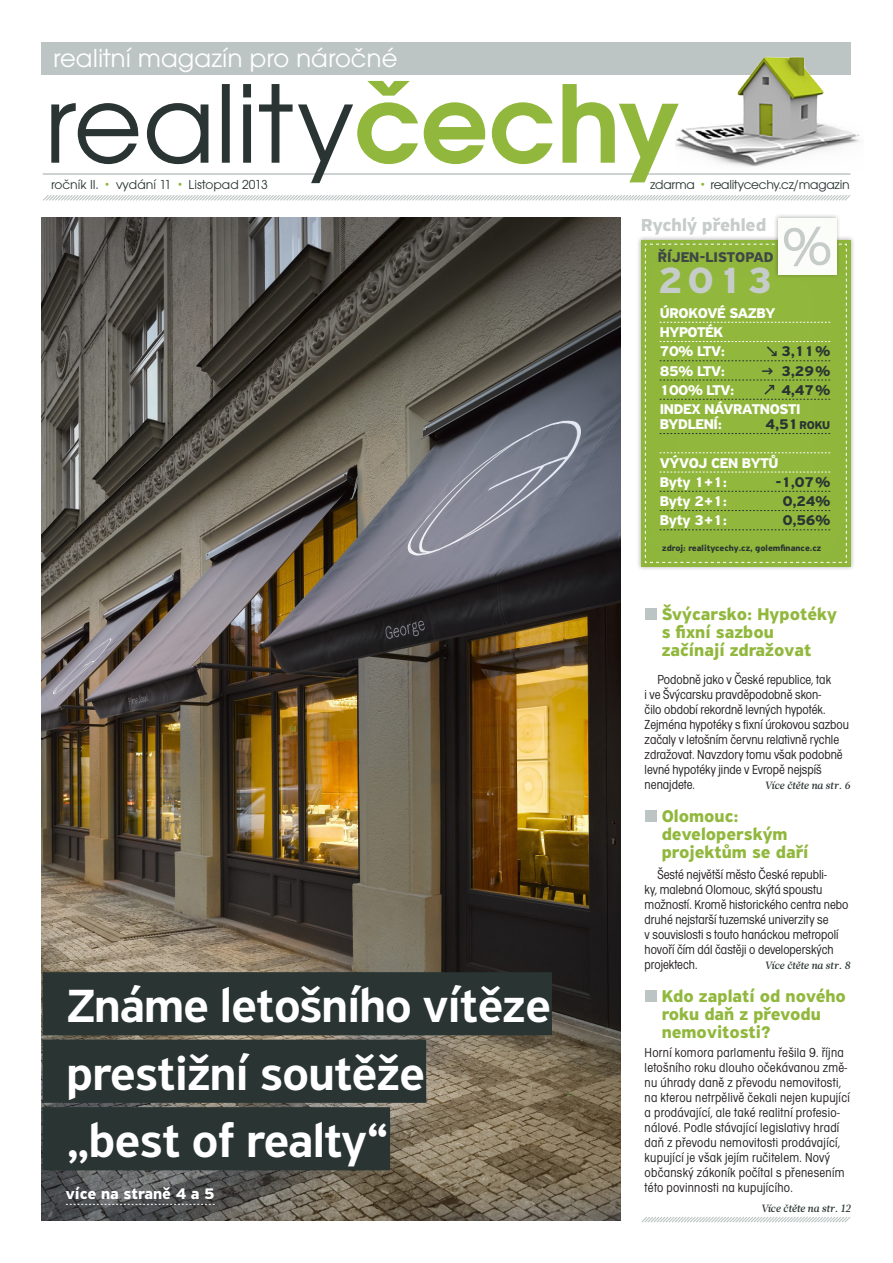
<style>
.page{position:relative;width:893px;height:1263px;background:#fff}
.page>*{position:absolute;margin:0;border:0;box-sizing:border-box;transform-origin:0 0}
.t1{font:500 49.5px/67.5px "PF Highway Sans Pro";letter-spacing:-.02em;color:#fff}
.t2{font:700 38.7px "PF Highway Sans Pro";color:#c6ccca}
.t3{font:27px "Avant Gar Got Itc TOT Boo";color:#fff}
.t4{font:700 18.45px "PF Highway Sans Pro";color:#c6ccca}
.t5{font:700 18px/18px "PF Highway Sans Pro";color:#91b83d}
.t6{font:700 16.35px "PF Highway Sans Pro";color:#fff}
.t7{font:700 15px/15px "PF Highway Sans Pro";letter-spacing:.095em;color:#fff}
.t8{font:700 15px "PF Highway Sans Pro";letter-spacing:-.02em;color:#293433}
.t9{font:700 15px "PF Highway Sans Pro";letter-spacing:.05em;color:#fff}
.t10{font:700 15px/19.2px "PF Highway Sans Pro";letter-spacing:.09em;color:#fff}
.t11{font:700 15px "PF Highway Sans Pro";letter-spacing:.1em;color:#3f4746}
.t12{font:13.5px/15px "Avant Gar Got Itc TOT Boo Con";color:#231f20}
.t13{font:13.5px/15px "Avant Gar Got Itc TOT Boo Con";letter-spacing:.02em;color:#231f20}
.t14{font:13.5px "Avant Gar Got Itc TOT Boo";color:#293433}
.t15{font:13.5px "Avant Gar Got Itc TOT Boo";letter-spacing:-.02em;color:#293433}
.t16{font:italic 500 10.5px "Glosa Text";color:#293433}
.t17{font:700 9px "PF Highway Sans Pro";color:#293433}
.s1{font-family:"Galette";font-weight:500;color:#91b83d}
.s2{font-size:12px}
</style>
<div class="page">
<img style="left:42px;top:218px;width:579px;height:1002px">
<div style="left:43px;top:972px;width:509px;height:63px;background:#293433"></div>
<div style="left:43px;top:1040px;width:383px;height:63px;background:#293433"></div>
<div style="left:43px;top:1107px;width:347px;height:63px;background:#293433"></div>
<div style="left:645px;top:608px;width:12px;height:12px;background:#bdc5c4"></div>
<div style="left:645px;top:810px;width:12px;height:12px;background:#bdc5c4"></div>
<div style="left:645px;top:990px;width:12px;height:12px;background:#bdc5c4"></div>
<svg style="left:43px;top:195px;width:808px;height:6px"></svg>
<hr style="left:43px;top:173px;width:807px;height:2px;background:#bdc5c4">
<div style="left:41px;top:43px;width:809px;height:32px;background:#bdc5c4"></div>
<svg style="left:66px;top:1204px;width:149px;height:1px"></svg>
<img style="left:679px;top:43px;width:181px;height:124px">
<svg style="left:51px;top:81px;width:628px;height:102px"></svg>
<svg style="left:641px;top:1216px;width:210px;height:7px"></svg>
<div style="left:637px;top:235px;width:218px;height:336px;background:#231f20;opacity:.35"></div>
<div style="left:640px;top:239px;width:212px;height:328px;background:#91b83d"></div>
<div style="left:773px;top:214px;width:68px;height:65px;background:#231f20;opacity:.35"></div>
<div style="left:778px;top:216px;width:61px;height:60px;background:#91b83d;opacity:.05"></div>
<svg style="left:645px;top:227px;width:202px;height:336px"></svg>
<h3 class="t3" style="left:53px;top:42px;width:346px">realitní magazín pro náročné</h3>
<p class="t14" style="left:51px;top:177px;width:218px">ročník II. <span class="s1">•</span> vydání 11 <span class="s1">•</span> Listopad 2013</p>
<p class="t15" style="left:650px;top:177px;width:201px">zdarma <span class="s1">•</span> realitycechy.cz/magazin</p>
<h3 class="t4" style="left:641px;top:215px;width:126px">Rychlý přehled</h3>
<p class="t11" style="left:658px;top:248px;width:117px">říjen-listopad</p>
<h2 class="t2" style="left:658px;top:257px;width:116px">2013</h2>
<p class="t9" style="left:660px;top:304px;width:30px">úroko</p>
<p class="t10" style="left:660px;top:304px;width:115px;text-indent:48px">vé sazby hypoték<br>70% LTV:</p>
<p class="t8" style="left:765px;top:343px;width:66px">↘ 3,11%</p>
<p class="t9" style="left:660px;top:362px;width:67px">85% LTV:</p>
<p class="t8" style="left:761px;top:362px;width:70px">→ 3,29%</p>
<p class="t9" style="left:660px;top:381px;width:76px">100% LTV:</p>
<p class="t8" style="left:781px;top:381px;width:50px">4,47%</p>
<p class="t7" style="left:660px;top:402px;width:143px">index návratnosti bydlení:</p>
<p class="t8" style="left:766px;top:415px;width:66px">4,51<span class="s2">roku</span></p>
<p class="t7" style="left:660px;top:453px;width:120px;line-height:19.2px">Vývoj cen bytů<br>Byty 1+1:</p>
<p class="t8" style="left:776px;top:473px;width:56px">-1,07%</p>
<p class="t9" style="left:660px;top:492px;width:69px">Byty 2+1:</p>
<p class="t8" style="left:783px;top:492px;width:49px">0,24%</p>
<p class="t9" style="left:660px;top:512px;width:69px">Byty 3+1:</p>
<p class="t8" style="left:783px;top:512px;width:49px">0,56%</p>
<h1 class="t1" style="left:66px;top:973px;width:486px">Známe letošního vítěze prestižní soutěže „best of realty“</h1>
<p class="t6" style="left:66px;top:1184px;width:150px">více na straně 4 a 5</p>
<p class="t17" style="left:662px;top:542px;width:161px">zdroj: realitycechy.cz, golemfinance.cz</p>
<h3 class="t5" style="left:662px;top:605px;width:177px">Švýcarsko: Hypotéky s fixní sazbou začínají zdražovat</h3>
<p class="t12" style="left:645px;top:672px;width:206px;text-indent:13px">Podobně jako v České republice, tak<br>i ve Švýcarsku pravděpodobně skon-<br>čilo období rekordně levných hypoték.<br>Zejména hypotéky s fixní úrokovou sazbou začaly v letošním červnu relativně rychle zdražovat. Navzdory tomu však podobně levné hypotéky jinde v Evropě nejspíš nenajdete.</p>
<p class="t16" style="left:765px;top:778px;width:87px">Více čtěte na str. 6</p>
<h3 class="t5" style="left:662px;top:808px;width:148px">Olomouc: developerským projektům se daří</h3>
<p class="t12" style="left:645px;top:867px;width:205px;text-indent:13px">Šesté největší město České republi-<br>ky, malebná Olomouc, skýtá spoustu možností. Kromě historického centra nebo druhé nejstarší tuzemské univerzity se<br>v souvislosti s touto hanáckou metropolí hovoří čím dál častěji o developerských projektech.</p>
<p class="t16" style="left:765px;top:958px;width:87px">Více čtěte na str. 8</p>
<h3 class="t5" style="left:662px;top:988px;width:186px">Kdo zaplatí od nového roku daň z převodu nemovitosti?</h3>
<p class="t13" style="left:645px;top:1045px;width:207px">Horní komora parlamentu řešila 9. října letošního roku dlouho očekávanou změ&shy;nu úhrady daně z převodu nemovitosti, na kterou netrpělivě čekali nejen kupující a prodávající, ale také realitní profesio&shy;nálové. Podle stávající legislativy hradí daň z převodu nemovitosti prodávající, kupující je však jejím ručitelem. Nový občanský zákoník počítal s přenesením této povinnosti na kupujícího.</p>
<p class="t16" style="left:761px;top:1201px;width:91px">Více čtěte na str. 12</p>
</div>
